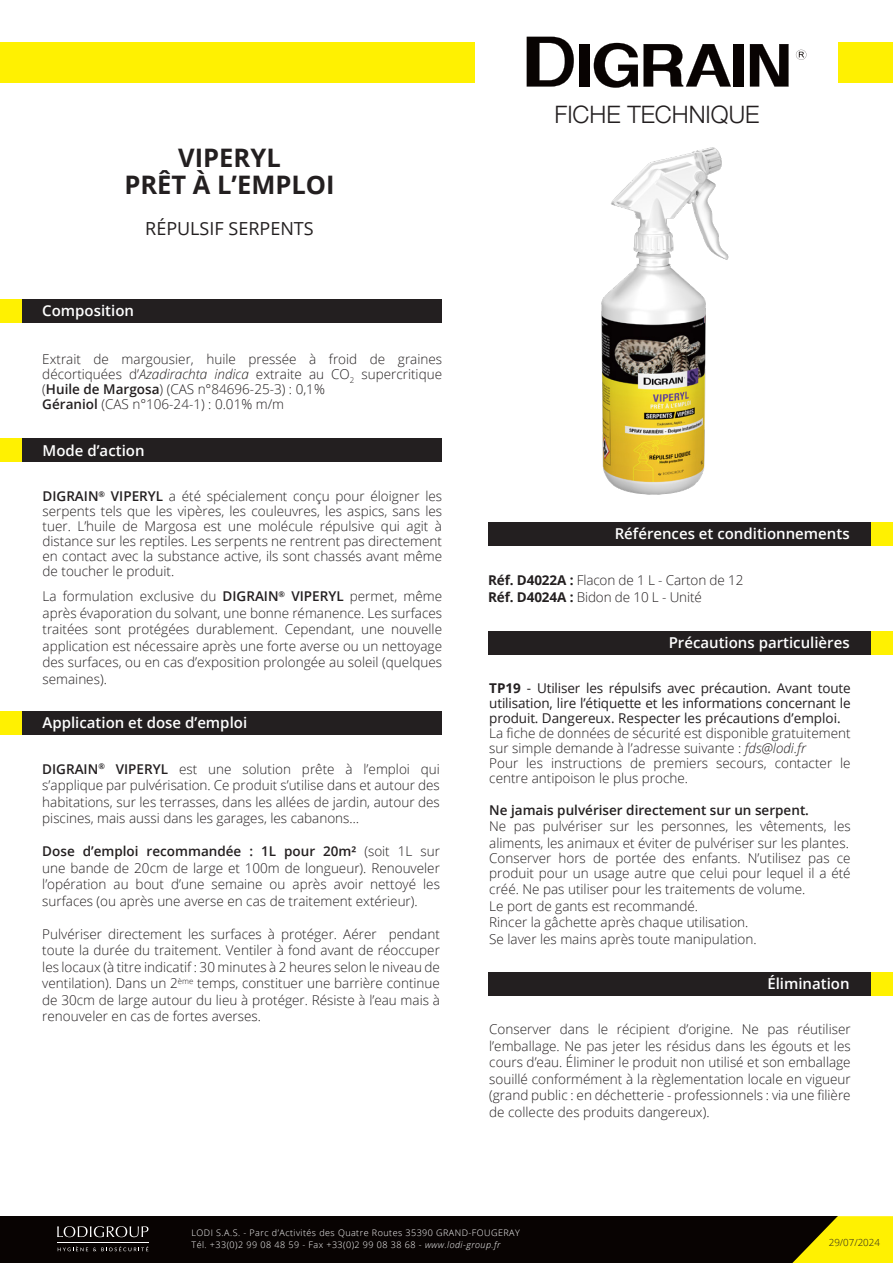
<style>
.page{position:relative;width:893px;height:1263px;background:#fff}
.page>*{position:absolute;margin:0;border:0;box-sizing:border-box;transform-origin:0 0}
.t1{font:700 25.5px/27px "Open Sans";color:#231f20;text-align:center}
.t2{font:300 24px "Helvetica Neue";color:#231f20}
.t3{font:18px "Open Sans";color:#231f20}
.t4{font:600 15px "Open Sans";color:#fff}
.t5{font:300 13.5px/16.5px "Open Sans";color:#231f20}
.t6{font:13.5px/15px "Open Sans";color:#231f20;text-align:justify}
.t7{font:600 13.5px "Open Sans";color:#231f20}
.t8{font:300 9.75px "Open Sans";color:#231f20}
.t9{font:300 9px/12px "Open Sans";letter-spacing:.05em;color:#fff}
.s1{font-style:italic}
.s2{font-weight:600}
.s3{font-weight:700}
</style>
<div class="page">
<div style="left:0;top:42px;width:475px;height:41px;background:#fff101"></div>
<div style="left:839px;top:42px;width:54px;height:41px;background:#fff101"></div>
<svg style="left:527px;top:37px;width:216px;height:51px"></svg>
<svg style="left:750px;top:44px;width:38px;height:43px"></svg>
<svg style="left:796px;top:50px;width:10px;height:10px"></svg>
<div style="left:488px;top:522px;width:405px;height:23px;background:#231f20"></div>
<div style="left:872px;top:522px;width:21px;height:23px;background:#fff101"></div>
<div style="left:488px;top:631px;width:405px;height:23px;background:#231f20"></div>
<div style="left:872px;top:631px;width:21px;height:23px;background:#fff101"></div>
<div style="left:11px;top:711px;width:431px;height:24px;background:#231f20"></div>
<div style="left:11px;top:439px;width:431px;height:23px;background:#231f20"></div>
<div style="left:0;top:711px;width:21px;height:23px;background:#fff101"></div>
<div style="left:0;top:439px;width:21px;height:23px;background:#fff101"></div>
<div style="left:11px;top:299px;width:431px;height:24px;background:#231f20"></div>
<div style="left:0;top:299px;width:21px;height:24px;background:#fff101"></div>
<div style="left:0;top:1216px;width:838px;height:47px;background:#080302"></div>
<svg style="left:792px;top:1216px;width:101px;height:47px"></svg>
<svg style="left:57px;top:1226px;width:91px;height:11px"></svg>
<svg style="left:58px;top:1246px;width:90px;height:5px"></svg>
<hr style="left:57px;top:1242px;width:91px;height:1px;background:#fff">
<img style="left:601px;top:147px;width:128px;height:348px">
<div style="left:488px;top:972px;width:405px;height:23px;background:#231f20"></div>
<div style="left:872px;top:972px;width:21px;height:23px;background:#fff101"></div>
<h1 class="t1" style="left:124px;top:144px;width:212px">VIPERYL<br>PRÊT À L’EMPLOI</h1>
<h3 class="t3" style="left:145px;top:216px;width:170px">RÉPULSIF SERPENTS</h3>
<p class="t4" style="left:42px;top:301px;width:93px">Composition</p>
<p class="t5" style="left:42px;top:351px;width:401px;line-height:15px">Extrait de margousier, huile pressée à froid de graines décortiquées d’<span class="s1">Azadirachta indica</span> extraite au CO<sub>2</sub> supercritique (<span class="s2">Huile de Margosa</span>) (CAS n°84696-25-3) : 0,1%<br><span class="s2">Géraniol</span> (CAS n°106-24-1) : 0.01% m/m</p>
<p class="t4" style="left:43px;top:440px;width:104px">Mode d’action</p>
<p class="t5" style="left:43px;top:488px;width:401px;line-height:15px;text-align:justify"><span class="s2">DIGRAIN</span><sup>®</sup> <span class="s2">VIPERYL</span> a été spécialement conçu pour éloigner les serpents tels que les vipères, les couleuvres, les aspics, sans les tuer. L’huile de Margosa est une molécule répulsive qui agit à distance sur les reptiles. Les serpents ne rentrent pas directement en contact avec la substance active, ils sont chassés avant même de toucher le produit.</p>
<p class="t5" style="left:43px;top:588px;width:401px;text-align:justify">La formulation exclusive du <span class="s2">DIGRAIN</span><sup>®</sup> <span class="s2">VIPERYL</span> permet, même après évaporation du solvant, une bonne rémanence. Les surfaces traitées sont protégées durablement. Cependant, une nouvelle application est nécessaire après une forte averse ou un nettoyage des surfaces, ou en cas d’exposition prolongée au soleil (quelques semaines).</p>
<p class="t4" style="left:43px;top:712px;width:206px">Application et dose d’emploi</p>
<p class="t5" style="left:42px;top:760px;width:399px;text-align:justify"><span class="s2">DIGRAIN</span><sup>®</sup> <span class="s2">VIPERYL</span> est une solution prête à l’emploi qui s’applique par pulvérisation. Ce produit s’utilise dans et autour des habitations, sur les terrasses, dans les allées de jardin, autour des piscines, mais aussi dans les garages, les cabanons…</p>
<p class="t5" style="left:42px;top:843px;width:399px;text-align:justify"><span class="s2">Dose d’emploi recommandée : 1L pour 20m²</span> (soit 1L sur une bande de 20cm de large et 100m de longueur). Renouveler l’opération au bout d’une semaine ou après avoir nettoyé les surfaces (ou après une averse en cas de traitement extérieur).</p>
<p class="t5" style="left:42px;top:925px;width:399px;text-align:justify">Pulvériser directement les surfaces à protéger. Aérer pendant toute la durée du traitement. Ventiler à fond avant de réoccuper les locaux (à titre indicatif : 30 minutes à 2 heures selon le niveau de ventilation). Dans un 2<sup>ème</sup> temps, constituer une barrière continue de 30cm de large autour du lieu à protéger. Résiste à l’eau mais à renouveler en cas de fortes averses.</p>
<h2 class="t2" style="left:554px;top:95px;width:206px">FICHE TECHNIQUE</h2>
<p class="t4" style="left:615px;top:523px;width:236px">Références et conditionnements</p>
<p class="t5" style="left:488px;top:572px;width:257px"><span class="s3">Réf. D4022A :</span> Flacon de 1 L - Carton de 12<br><span class="s3">Réf. D4024A :</span> Bidon de 10 L - Unité</p>
<p class="t4" style="left:669px;top:632px;width:182px">Précautions particulières</p>
<p class="t6" style="left:489px;top:680px;width:363px"><span class="s3">TP19</span> - Utiliser les répulsifs avec précaution. Avant toute utilisation, lire l’étiquette et les informations concernant le produit. Dangereux. Respecter les précautions d’emploi.</p>
<p class="t5" style="left:489px;top:725px;width:363px;line-height:15px">La fiche de données de sécurité est disponible gratuitement sur simple demande à l’adresse suivante : <span class="s1">fds@lodi.fr<br></span>Pour les instructions de premiers secours, contacter le centre antipoison le plus proche.</p>
<p class="t7" style="left:489px;top:800px;width:321px">Ne jamais pulvériser directement sur un serpent.</p>
<p class="t5" style="left:489px;top:818px;width:363px">Ne pas pulvériser sur les personnes, les vêtements, les aliments, les animaux et éviter de pulvériser sur les plantes.</p>
<p class="t5" style="left:489px;top:850px;width:363px;line-height:15px">Conserver hors de portée des enfants. N’utilisez pas ce produit pour un usage autre que celui pour lequel il a été</p>
<p class="t5" style="left:489px;top:881px;width:318px">créé. Ne pas utiliser pour les traitements de volume.<br>Le port de gants est recommandé.<br>Rincer la gâchette après chaque utilisation.<br>Se laver les mains après toute manipulation.</p>
<p class="t4" style="left:767px;top:973px;width:84px">Élimination</p>
<p class="t5" style="left:489px;top:1021px;width:363px;text-align:justify">Conserver dans le récipient d’origine. Ne pas réutiliser l’emballage. Ne pas jeter les résidus dans les égouts et les cours d’eau. Éliminer le produit non utilisé et son emballage souillé conformément à la règlementation locale en vigueur (grand public : en déchetterie - professionnels : via une filière de collecte des produits dangereux).</p>
<p class="t9" style="left:192px;top:1227px;width:330px">LODI S.A.S. - Parc d’Activités des Quatre Routes 35390 GRAND-FOUGERAY<br>Tél. +33(0)2 99 08 48 59 - Fax +33(0)2 99 08 38 68 - <span class="s1">www.lodi-group.fr</span></p>
<p class="t8" style="left:829px;top:1236px;width:53px">29/07/2024</p>
</div>
